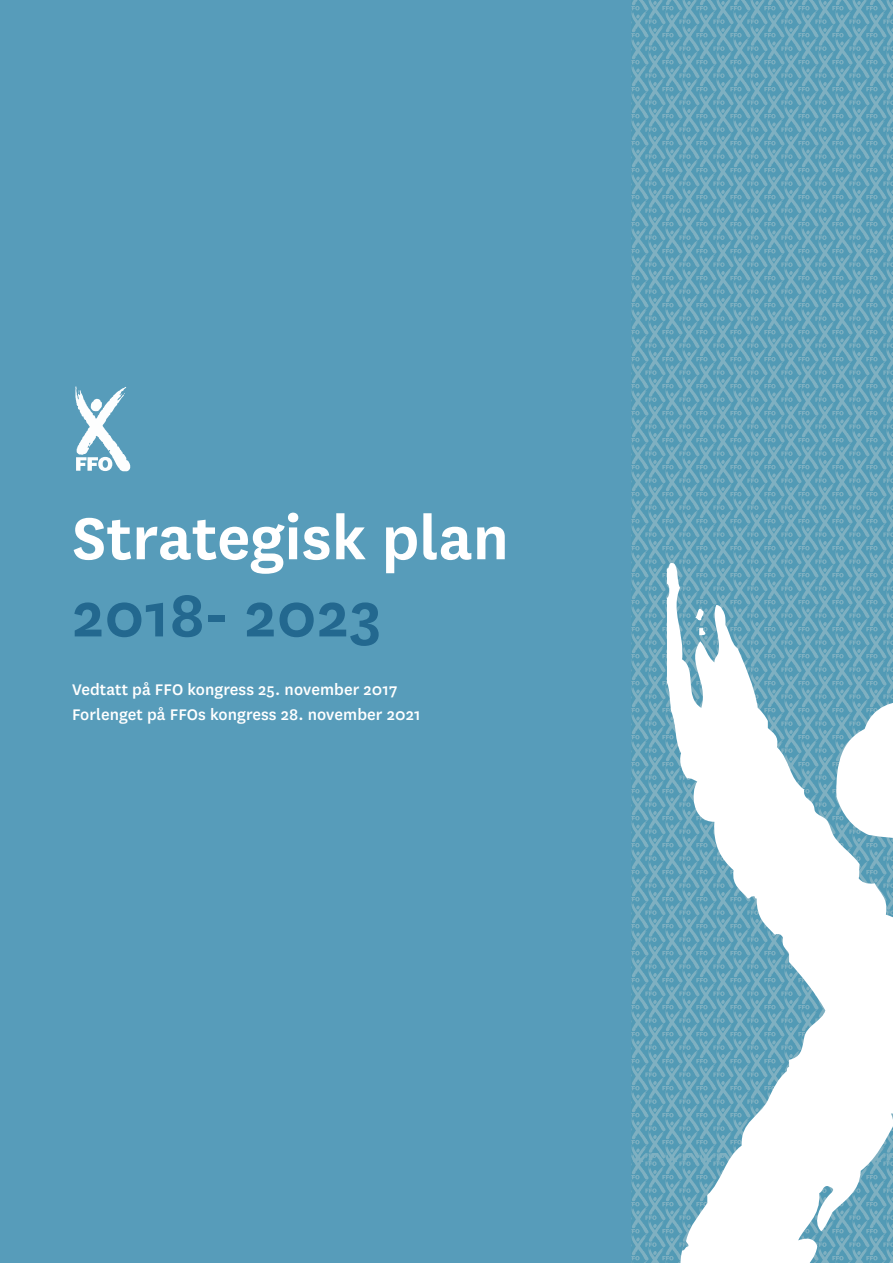
<style>
.page{position:relative;width:893px;height:1263px;background:#fff}
.page>*{position:absolute;margin:0;border:0;box-sizing:border-box;transform-origin:0 0}
.t1{font:800 77.85px "National";letter-spacing:-.02em;color:#fff}
.Overskrift{font:600 68.85px "National";color:#fff}
.Overskrift-2{font:600 68.85px "National";color:#23688f}
.t2{font:500 18px "National";letter-spacing:.005em;color:#fff}
</style>
<div class="page">
<svg style="left:632px;top:0;width:261px;height:1153px;background:#64a3b9"></svg>
<svg style="left:632px;top:1153px;width:35px;height:110px;background:#65a3ba"></svg>
<svg style="left:667px;top:561px;width:226px;height:702px"></svg>
<svg style="left:695px;top:608px;width:10px;height:13px"></svg>
<svg style="left:699px;top:628px;width:7px;height:7px"></svg>
<svg style="left:835px;top:699px;width:58px;height:144px"></svg>
<div style="left:0;top:0;width:630px;height:1263px;background:#579cba"></div>
<svg style="left:75px;top:386px;width:55px;height:85px"></svg>
<p class="Overskrift" style="left:72px;top:490px;width:438px">Strategisk plan</p>
<p class="Overskrift-2" style="left:72px;top:568px;width:312px">2018- 2023</p>
<p class="t2" style="left:72px;top:677px;width:327px">Vedtatt på FFO kongress 25. november 2017</p>
<p class="t2" style="left:72px;top:702px;width:350px">Forlenget på FFOs kongress 28. november 2021</p>
<p class="t1" style="left:105px;top:505px;width:324px">vedtekter</p>
</div>
